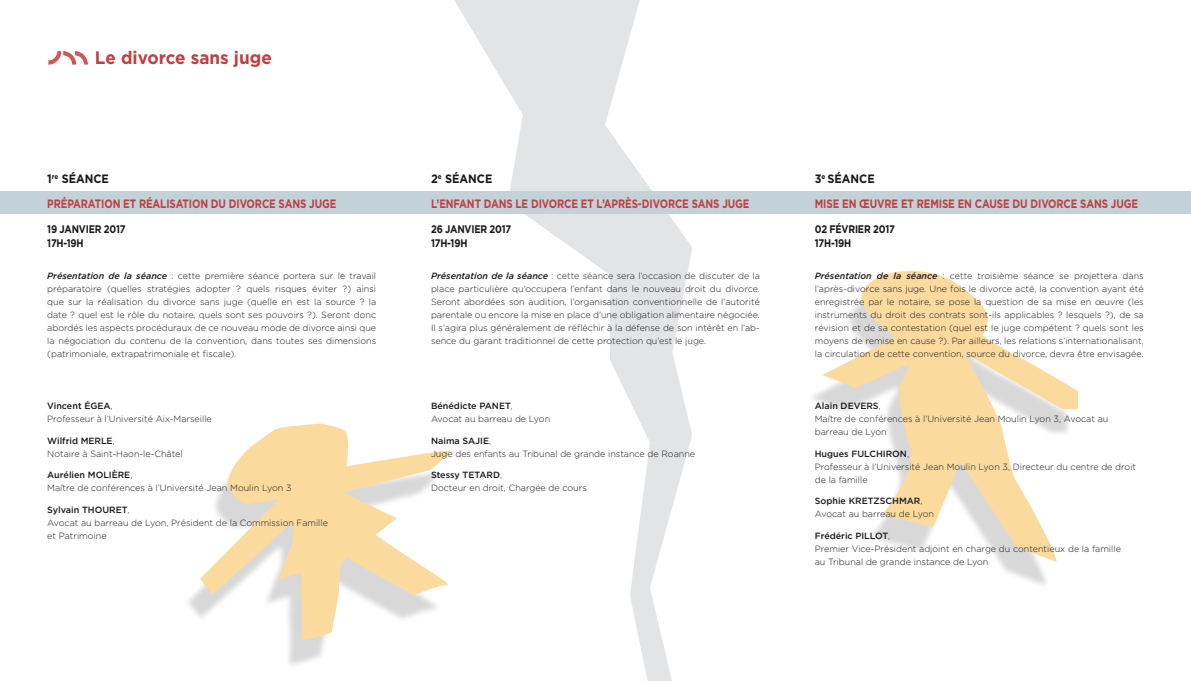
<style>
.page{position:relative;width:1191px;height:681px;background:#fff}
.page>*{position:absolute;margin:0;border:0;box-sizing:border-box;transform-origin:0 0}
.t1{font:700 18px "Gotham";color:#bd4042;scale:.95 1}
.t2{font:700 12.1px/24.5px "Gotham";letter-spacing:-.01em;color:#bd4042;scale:.82 1}
.t3{font:700 11px/13.2px "Gotham";letter-spacing:-.02em;color:#1a171c;scale:.85 1}
.t4{font:300 9px/13px "Gotham";color:#1a171c}
.s1{color:#1a171c}
.s2{font-weight:500;font-style:italic}
.s3{font-weight:500}
</style>
<div class="page">
<svg style="left:454px;top:0;width:238px;height:680px"></svg>
<div style="left:0;top:191px;width:1191px;height:23px;background:#c3d1d8"></div>
<div style="left:184px;top:288px;width:888px;height:380px;background:#1a171c;opacity:.17"></div>
<svg style="left:822px;top:271px;width:256px;height:290px"></svg>
<svg style="left:200px;top:423px;width:252px;height:220px"></svg>
<img style="left:48px;top:51px;width:40px;height:14px">
<h1 class="t1" style="left:95px;top:47px;width:188px">LE DIVORCE SANS JUGE</h1>
<h2 class="t2" style="left:47px;top:166px;width:46px"><span class="s1">1</span><sup>RE</sup> <span class="s1">SÉANCE<br></span>PRÉPARATION</h2>
<h2 class="t2" style="left:123px;top:191px;width:45px">ET RÉALISATION</h2>
<h2 class="t2" style="left:211px;top:191px;width:54px">DU DIVORCE</h2>
<h2 class="t2" style="left:279px;top:191px;width:10px">SANS</h2>
<h2 class="t2" style="left:309px;top:191px;width:33px">JUGE</h2>
<p class="t3" style="left:47px;top:222px;width:94px">19 JANVIER 2017<br>17H-19H</p>
<p class="t4" style="left:47px;top:269px;width:330px;text-align:justify"><span class="s2">Présentation de la séance</span> : cette première séance portera sur le travail préparatoire (quelles stratégies adopter ? quels risques éviter ?) ainsi que sur la réalisation du divorce sans juge (quelle en est la source ? la date ? quel est le rôle du notaire, quels sont ses pouvoirs ?). Seront donc abordés les aspects procéduraux de ce nouveau mode de divorce ainsi que la négociation du contenu de la convention, dans toutes ses dimensions (patrimoniale, extrapatrimoniale et fiscale).</p>
<p class="t4" style="left:47px;top:399px;width:166px"><span class="s3">Vincent ÉG EA</span>,<br>Professeur à l’Université Aix-Marseille</p>
<p class="t4" style="left:47px;top:433px;width:137px"><span class="s3">Wilfrid MERLE</span>,<br>Notaire à Saint-Haon-le-Châtel</p>
<p class="t4" style="left:47px;top:468px;width:246px"><span class="s3">Aurélien MOLIÈRE</span>,<br>Maître de conférences à l’Université Jean Moulin Lyon 3</p>
<p class="t4" style="left:47px;top:502px;width:282px"><span class="s3">Sylvain THOURET</span>,<br>Avocat au barreau de Lyon, Président de la Commission Famille et Patrimoine</p>
<h2 class="t2" style="left:431px;top:166px;width:46px"><span class="s1">2</span><sup>E</sup> <span class="s1">SÉANCE<br></span>L’ENFANT</h2>
<h2 class="t2" style="left:484px;top:191px;width:10px">DANS</h2>
<h2 class="t2" style="left:515px;top:191px;width:51px">LE DIVORCE</h2>
<h2 class="t2" style="left:581px;top:191px;width:106px">ET L’APRÈS-DIVORCE</h2>
<h2 class="t2" style="left:691px;top:191px;width:10px">SANS</h2>
<h2 class="t2" style="left:722px;top:191px;width:33px">JUGE</h2>
<p class="t3" style="left:431px;top:222px;width:96px">26 JANVIER 2017<br>17H-19H</p>
<p class="t4" style="left:431px;top:269px;width:330px;text-align:justify"><span class="s2">Présentation de la séance</span> : cette séance sera l’occasion de discuter de la place particulière qu’occupera l’enfant dans le nouveau droit du divorce.<br>Seront abordées son audition, l’organisation conventionnelle de l’autorité parentale ou encore la mise en place d’une obligation alimentaire négociée.<br>I l s’agira plus généralement de réfléchir à la défense de son intérêt en l’ab&shy;sence du garant traditionnel de cette protection qu’est le juge.</p>
<p class="t4" style="left:431px;top:399px;width:121px"><span class="s3">Bénédicte PANET</span>,<br>Avocat au barreau de Lyon</p>
<p class="t4" style="left:431px;top:433px;width:266px"><span class="s3">Naima SAJIE</span>,<br>Juge des enfants au Tribunal de grande instance de Roanne</p>
<p class="t4" style="left:431px;top:468px;width:157px"><span class="s3">Stessy TETARD</span>,<br>Docteur en droit, Chargée de cours</p>
<h2 class="t2" style="left:814px;top:166px;width:133px"><span class="s1">3</span><sup>E</sup> <span class="s1">SÉANCE<br></span>MISE EN ŒUVRE ET REMISE</h2>
<h2 class="t2" style="left:957px;top:191px;width:31px">EN CAUSE</h2>
<h2 class="t2" style="left:1012px;top:191px;width:54px">DU DIVORCE</h2>
<h2 class="t2" style="left:1080px;top:191px;width:10px">SANS</h2>
<h2 class="t2" style="left:1110px;top:191px;width:33px">JUGE</h2>
<p class="t3" style="left:814px;top:222px;width:47px">02 FÉVRIER</p>
<p class="t3" style="left:873px;top:222px;width:27px">2017</p>
<p class="t3" style="left:814px;top:236px;width:44px">17H-19H</p>
<p class="t4" style="left:814px;top:269px;width:330px;text-align:justify"><span class="s2">Présentation de la séance</span> : cette troisième séance se projettera dans l’après-divorce sans juge. Une fois le divorce acté, la convention ayant été enregistrée par le notaire, se pose la question de sa mise en œuvre (les instruments du droit des contrats sont-ils applicables ? lesquels ?), de sa révision et de sa contestation (quel est le juge compétent ? quels sont les moyens de remise en cause ?). Par ailleurs, les relations s’internationalisant, la circulation de cette convention, source du divorce, devra être envisagée.</p>
<p class="t4" style="left:814px;top:399px;width:295px"><span class="s3">Alain DEVERS</span>,<br>Maître de conférences à l’Université Jean Moulin Lyon 3, Avocat au barreau de Lyon</p>
<p class="t4" style="left:814px;top:446px;width:323px"><span class="s3">Hugues FULCHIRON</span>,<br>Professeur à l’Université Jean Moulin Lyon 3, Directeur du centre de droit de la famille</p>
<p class="t4" style="left:814px;top:494px;width:121px"><span class="s3">Sophie KRETZSCHMAR</span>,<br>Avocat au barreau de Lyon</p>
<p class="t4" style="left:814px;top:528px;width:308px"><span class="s3">Frédéric PILLOT</span>,<br>Premier Vice-Président adjoint en charge du contentieux de la famille au Tribunal de grande instance de Lyon</p>
</div>
